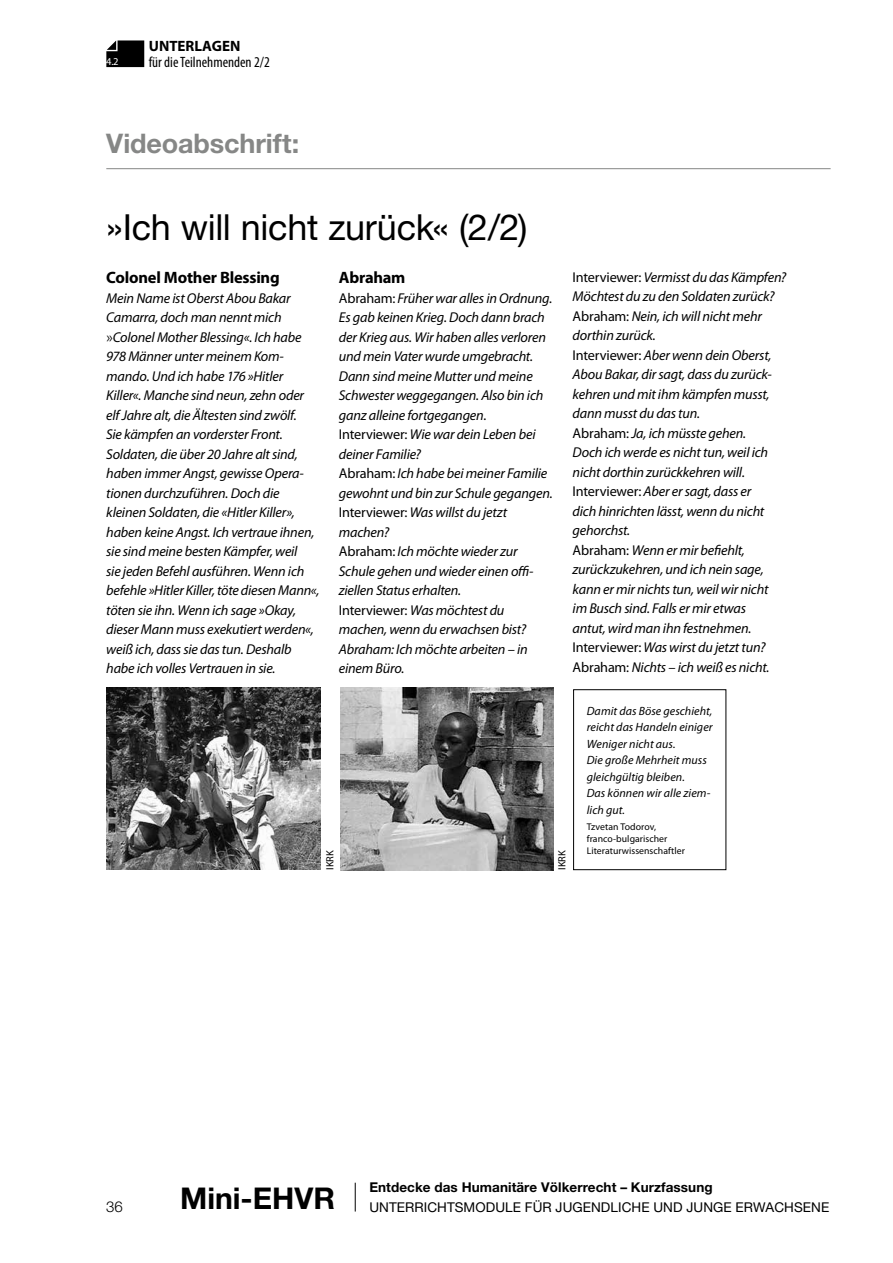
<style>
.page{position:relative;width:893px;height:1263px;background:#fff}
.page>*{position:absolute;margin:0;border:0;box-sizing:border-box;transform-origin:0 0}
.t1{font:36px "Helvetica Neue";letter-spacing:-.01em;color:#000}
.t2{font:700 30px "Helvetica Neue";color:#000}
.t3{font:700 27px "Helvetica Neue";letter-spacing:-.005em;color:#868786}
.t4{font:700 16.5px "Myriad Pro";letter-spacing:-.015em;color:#000}
.t5{font:condensed 15px "Myriad Pro";color:#000}
.t6{font:700 15px "Myriad Pro";color:#000}
.t7{font:300 15px "Helvetica Neue LT Std";color:#000}
.t8{font:italic 14.25px/19.5px "Myriad Pro";letter-spacing:-.015em;color:#000}
.t9{font:13.5px "Helvetica Neue";letter-spacing:.005em;color:#000}
.t10{font:700 13.5px "Helvetica Neue";letter-spacing:.005em;color:#000}
.t11{font:italic 12px/16.5px "Myriad Pro";letter-spacing:.005em;color:#000}
.t12{font:10.5px "Myriad Pro";color:#000}
.t13{font:10.5px "Myriad Pro";color:#fff}
.t14{font:9.75px/12px "Myriad Pro";letter-spacing:.005em;color:#000}
.s1{font-style:normal}
.s2{font-family:"Frutiger Neue LTW1 G";font-weight:300;font-style:normal}
</style>
<div class="page">
<svg style="left:355px;top:1183px;width:1px;height:28px"></svg>
<img style="left:340px;top:688px;width:214px;height:183px">
<img style="left:106px;top:687px;width:215px;height:183px">
<hr style="left:106px;top:168px;width:725px;height:1px;background:#868786">
<div style="left:573px;top:689px;width:153px;height:181px;border:1px solid #000"></div>
<svg style="left:106px;top:40px;width:38px;height:27px"></svg>
<p class="t6" style="left:149px;top:36px;width:93px">UNTERLAGEN</p>
<p class="t13" style="left:106px;top:55px;width:14px">4.2</p>
<p class="t5" style="left:149px;top:53px;width:122px">für die Teilnehmenden 2/2</p>
<h3 class="t3" style="left:106px;top:127px;width:194px">Videoabschrift:</h3>
<h1 class="t1" style="left:106px;top:206px;width:423px">»Ich will nicht zurück« (2/2)</h1>
<p class="t8" style="left:573px;top:268px;width:215px"><span class="s1">Interviewer:</span> Vermisst du das Kämpfen?<br>Möchtest du zu den Soldaten zurück?<br><span class="s1">Abraham:</span> Nein, ich will nicht mehr dorthin zurück.<br><span class="s1">Interviewer:</span> Aber wenn dein Oberst,<br>Abou Bakar, dir sagt, dass du zurück&shy;kehren und mit ihm kämpfen musst, dann musst du das tun.<br><span class="s1">Abraham:</span> Ja, ich müsste gehen.<br>Doch ich werde es nicht tun, weil ich nicht dorthin zurückkehren will.<br><span class="s1">Interviewer:</span> Aber er sagt, dass er<br>dich hinrichten lässt, wenn du nicht gehorchst.<br><span class="s1">Abraham:</span> Wenn er mir befiehlt, zurückzukehren, und ich nein sage, kann er mir nichts tun, weil wir nicht im Busch sind. Falls er mir etwas<br>antut, wird man ihn festnehmen.<br><span class="s1">Interviewer:</span> Was wirst du jetzt tun?<br><span class="s1">Abraham:</span> Nichts – ich weiß es nicht.</p>
<p class="t11" style="left:587px;top:702px;width:127px">Damit das Böse geschieht, reicht das Handeln einiger<br>Weniger nicht aus.<br>Die große Mehrheit muss gleichgültig bleiben.<br>Das können wir alle ziem&shy;lich gut.</p>
<p class="t14" style="left:587px;top:820px;width:100px">Tzvetan Todorov, franco-bulgarischer<br>Literaturwissenschaftler</p>
<p class="t4" style="left:106px;top:267px;width:175px">Colonel Mother Blessing</p>
<p class="t8" style="left:106px;top:289px;width:215px">Mein Name ist Oberst Abou Bakar Camarra, doch man nennt mich <span class="s2">»</span>Colonel Mother Blessing«. Ich habe 978 Männer unter meinem Kom&shy;mando. Und ich habe 176 »Hitler Killer«. Manche sind neun, zehn oder elf Jahre alt, die Ältesten sind zwölf.<br>Sie kämpfen an vorderster Front.<br>Soldaten, die über 20 Jahre alt sind, haben immer Angst, gewisse Opera&shy;tionen durchzuführen. Doch die kleinen Soldaten, die «Hitler Killer», haben keine Angst. Ich vertraue ihnen, sie sind meine besten Kämpfer, weil<br>sie jeden Befehl ausführen. Wenn ich befehle »Hitler Killer, töte diesen Mann«, töten sie ihn. Wenn ich sage »Okay, dieser Mann muss exekutiert werden«, weiß ich, dass sie das tun. Deshalb habe ich volles Vertrauen in sie.</p>
<p class="t4" style="left:339px;top:267px;width:68px">Abraham</p>
<p class="t8" style="left:339px;top:289px;width:215px"><span class="s1">Abraham:</span> Früher war alles in Ordnung.<br>Es gab keinen Krieg. Doch dann brach der Krieg aus. Wir haben alles verloren und mein Vater wurde umgebracht.<br>Dann sind meine Mutter und meine<br>Schwester weggegangen. Also bin ich ganz alleine fortgegangen.<br><span class="s1">Interviewer:</span> Wie war dein Leben bei deiner Familie?<br><span class="s1">Abraham:</span> Ich habe bei meiner Familie gewohnt und bin zur Schule gegangen.<br><span class="s1">Interviewer:</span> Was willst du jetzt machen?<br><span class="s1">Abraham:</span> Ich möchte wieder zur<br>Schule gehen und wieder einen offi&shy;ziellen Status erhalten.<br><span class="s1">Interviewer:</span> Was möchtest du machen, wenn du erwachsen bist?<br>Abraham: Ich möchte arbeiten – in einem Büro.</p>
<p class="t12" style="left:324px;top:870px;width:21px;rotate:-90deg">IKRK</p>
<p class="t12" style="left:556px;top:870px;width:21px;rotate:-90deg">IKRK</p>
<p class="t7" style="left:106px;top:1197px;width:18px">36</p>
<h2 class="t2" style="left:180px;top:1180px;width:156px">Mini-EHVR</h2>
<p class="t10" style="left:369px;top:1179px;width:345px">Entdecke das Humanitäre Völkerrecht – Kurzfassung</p>
<p class="t9" style="left:369px;top:1199px;width:461px">UNTERRICHTSMODULE FÜR JUGENDLICHE UND JUNGE ERWACHSENE</p>
</div>
